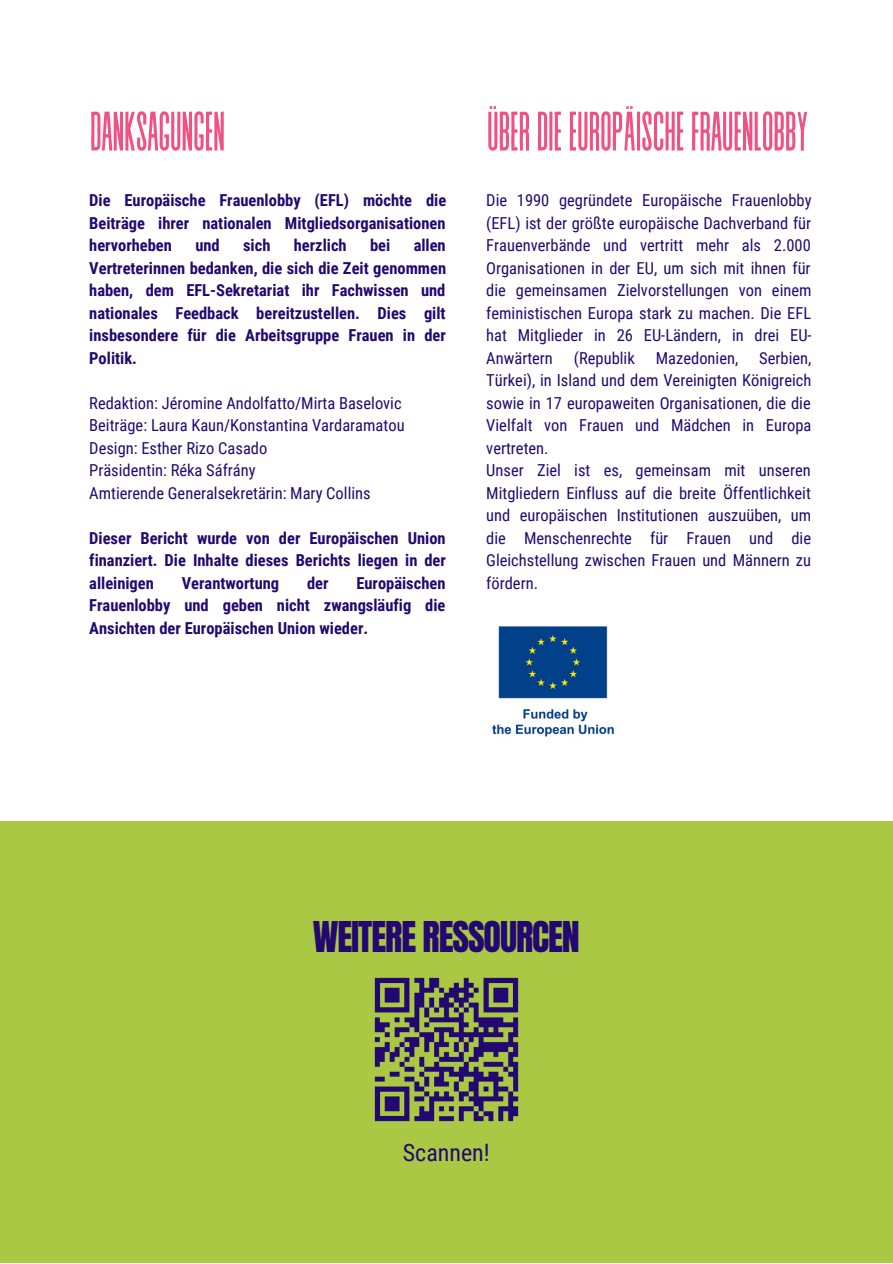
<style>
.page{position:relative;width:893px;height:1264px;background:#fff}
.page>*{position:absolute;margin:0;border:0;box-sizing:border-box;transform-origin:0 0}
.t1{font:55.5px "Revive 80 Tall";letter-spacing:-.03em;color:#f15081}
.t2{font:36px "Anton";letter-spacing:-.03em;color:#230871}
.t3{font:24px "Roboto Condensed";color:#230871}
.t4{font:16.5px/22.5px "Roboto Condensed";color:#230871;text-align:justify}
.t5{font:700 16.5px/22.5px "Roboto Condensed";color:#230871;text-align:justify}
</style>
<div class="page">
<div style="left:0;top:820px;width:892px;height:442px;background:#aac844"></div>
<img style="left:374px;top:977px;width:145px;height:145px">
<img style="left:492px;top:626px;width:122px;height:111px">
<p class="t1" style="left:89px;top:103px;width:138px">DANKSAGUNGEN</p>
<p class="t5" style="left:89px;top:189px;width:358px">Die Europäische Frauenlobby (EFL) möchte die Beiträge ihrer nationalen Mitgliedsorganisationen hervorheben</p>
<p class="t5" style="left:89px;top:234px;width:358px;text-indent:324px">allen Vertreterinnen bedanken, die sich die Zeit genommen haben, dem EFL-Sekretariat ihr Fachwissen und nationales Feedback bereitzustellen. Dies gilt insbesondere für die Arbeitsgruppe Frauen in der Politik.</p>
<p class="t4" style="left:89px;top:391px;width:314px">Redaktion: Jéromine Andolfatto/Mirta Baselovic</p>
<p class="t4" style="left:89px;top:414px;width:317px">Beiträge: Laura Kaun/Konstantina Vardaramatou</p>
<p class="t4" style="left:89px;top:436px;width:179px">Design: Esther Rizo Casado</p>
<p class="t4" style="left:89px;top:459px;width:168px">Präsidentin: Réka Sáfrány</p>
<p class="t4" style="left:89px;top:481px;width:283px">Amtierende Generalsekretärin: Mary Collins</p>
<p class="t5" style="left:89px;top:526px;width:358px">Dieser Bericht wurde von der Europäischen Union finanziert. Die Inhalte dieses Berichts liegen in der alleinigen</p>
<p class="t5" style="left:195px;top:234px;width:26px">und</p>
<p class="t5" style="left:243px;top:234px;width:29px">sich</p>
<p class="t5" style="left:294px;top:234px;width:54px">herzlich</p>
<p class="t5" style="left:370px;top:234px;width:22px">bei</p>
<p class="t5" style="left:89px;top:571px;width:357px;text-indent:267px">Europäischen Frauenlobby und geben nicht zwangsläufig die Ansichten der Europäischen Union wieder.</p>
<p class="t5" style="left:182px;top:571px;width:99px">Verantwortung</p>
<p class="t5" style="left:307px;top:571px;width:23px">der</p>
<p class="t1" style="left:486px;top:103px;width:324px">ÜBERDIEEUROPÄISCHEFRAUENLOBBY</p>
<p class="t4" style="left:486px;top:189px;width:327px">Die 1990 gegründete Europäische Frauenlobby (EFL) ist der größte europäische Dachverband für Frauenverbände und vertritt mehr als 2.000<br>Organisationen in der EU, um sich mit ihnen für die gemeinsamen Zielvorstellungen von einem feministischen Europa stark zu machen. Die EFL hat Mitglieder in 26 EU-Ländern, in drei EU-Anwärtern</p>
<p class="t4" style="left:574px;top:347px;width:62px">(Republik</p>
<p class="t4" style="left:655px;top:347px;width:84px">Mazedonien,</p>
<p class="t4" style="left:486px;top:347px;width:326px;text-indent:273px">Serbien, Türkei), in Island und dem Vereinigten Königreich sowie in 17 europaweiten Organisationen, die die Vielfalt von Frauen und Mädchen in Europa vertreten.</p>
<p class="t4" style="left:486px;top:459px;width:326px">Unser Ziel ist es, gemeinsam mit unseren Mitgliedern Einfluss auf die breite Öffentlichkeit und europäischen Institutionen auszuüben, um die Menschenrechte für Frauen und die Gleichstellung zwischen Frauen und Männern zu fördern.</p>
<p class="t2" style="left:313px;top:910px;width:268px">WEITERE RESSOURCEN</p>
<p class="t3" style="left:403px;top:1138px;width:88px">Scannen!</p>
</div>
